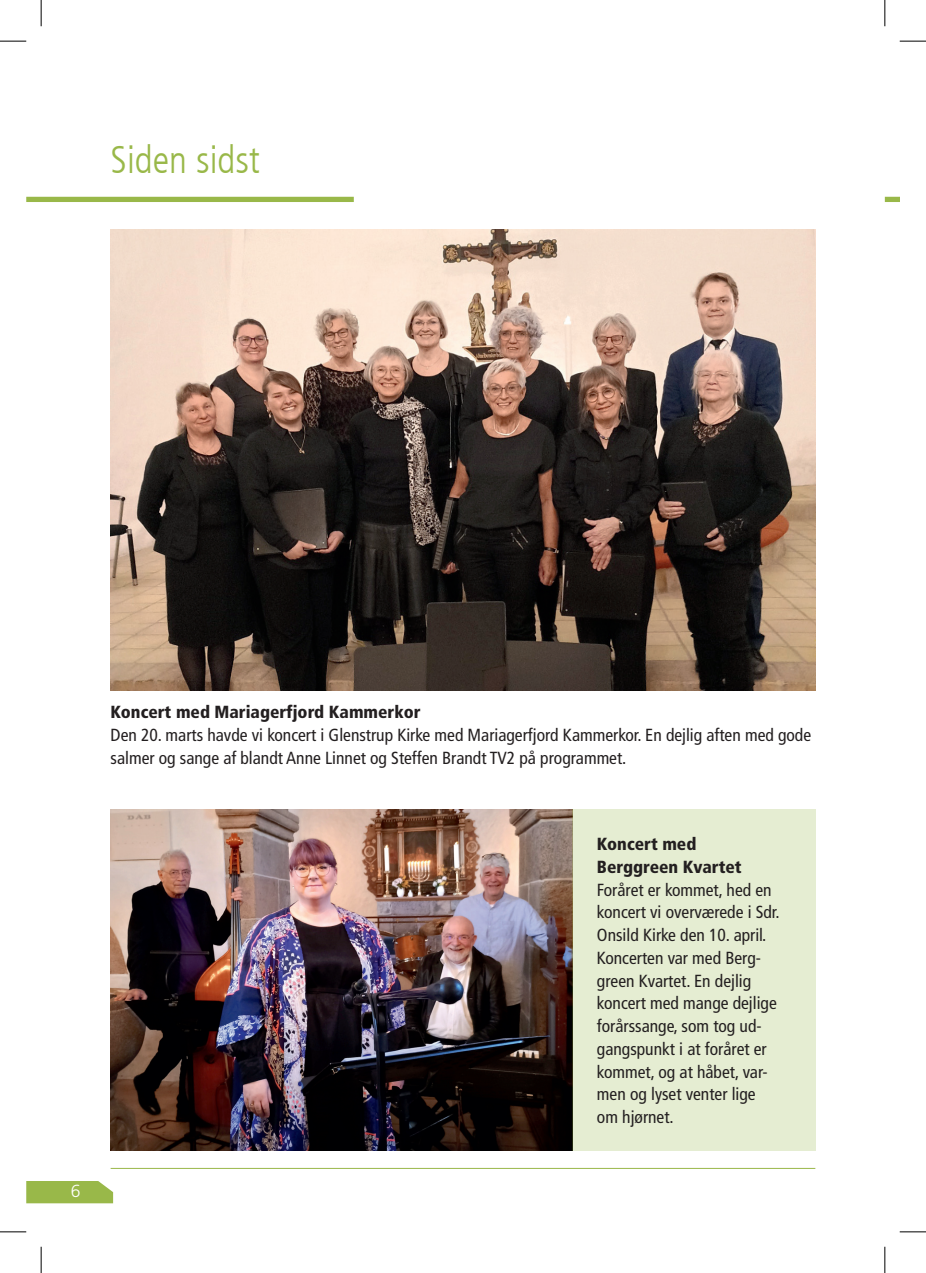
<style>
.page{position:relative;width:926px;height:1273px;background:#fff}
.page>*{position:absolute;margin:0;border:0;box-sizing:border-box;transform-origin:0 0}
.t1{font:300 condensed 38.5px "Frutiger LT Com";color:#99b849}
.t2{font:condensed 17.5px/22.8px "Frutiger LT Com";color:#231f20}
.t3{font:900 condensed 17.5px/22.8px "Frutiger LT Com";color:#231f20}
.t4{font:300 17.5px "Frutiger LT Std";color:#fff}
</style>
<div class="page">
<div style="left:26px;top:1181px;width:87px;height:22px;background:#99b849"></div>
<img style="left:111px;top:229px;width:704px;height:462px">
<img style="left:111px;top:809px;width:461px;height:342px">
<hr style="left:111px;top:1168px;width:704px;height:1px;background:#99b849">
<div style="left:572px;top:809px;width:243px;height:342px;background:#e5edd2"></div>
<div style="left:26px;top:197px;width:328px;height:5px;background:#99b849"></div>
<div style="left:884px;top:197px;width:15px;height:5px;background:#99b849"></div>
<svg style="left:0;top:41px;width:26px;height:1px"></svg>
<svg style="left:899px;top:41px;width:27px;height:1px"></svg>
<svg style="left:0;top:1231px;width:26px;height:1px"></svg>
<svg style="left:899px;top:1231px;width:27px;height:1px"></svg>
<svg style="left:41px;top:0;width:1px;height:26px"></svg>
<svg style="left:41px;top:1247px;width:1px;height:26px"></svg>
<svg style="left:884px;top:0;width:1px;height:26px"></svg>
<svg style="left:884px;top:1247px;width:1px;height:26px"></svg>
<h1 class="t1" style="left:111px;top:137px;width:151px">Siden sidst</h1>
<p class="t4" style="left:71px;top:1180px;width:11px">6</p>
<p class="t3" style="left:111px;top:701px;width:311px">Koncert med Mariagerfjord Kammerkor</p>
<p class="t2" style="left:111px;top:724px;width:702px">Den 20. marts havde vi koncert i Glenstrup Kirke med Mariagerfjord Kammerkor. En dejlig aften med gode salmer og sange af blandt Anne Linnet og Steffen Brandt TV2 på programmet.</p>
<p class="t3" style="left:597px;top:833px;width:146px">Koncert med<br>Berggreen Kvartet</p>
<p class="t2" style="left:597px;top:878px;width:184px">Foråret er kommet, hed en koncert vi overværede i Sdr.<br>Onsild Kirke den 10. april.<br>Koncerten var med Berg&shy;green Kvartet. En dejlig koncert med mange dejlige forårssange, som tog ud&shy;gangspunkt i at foråret er kommet, og at håbet, var&shy;men og lyset venter lige om hjørnet.</p>
</div>
